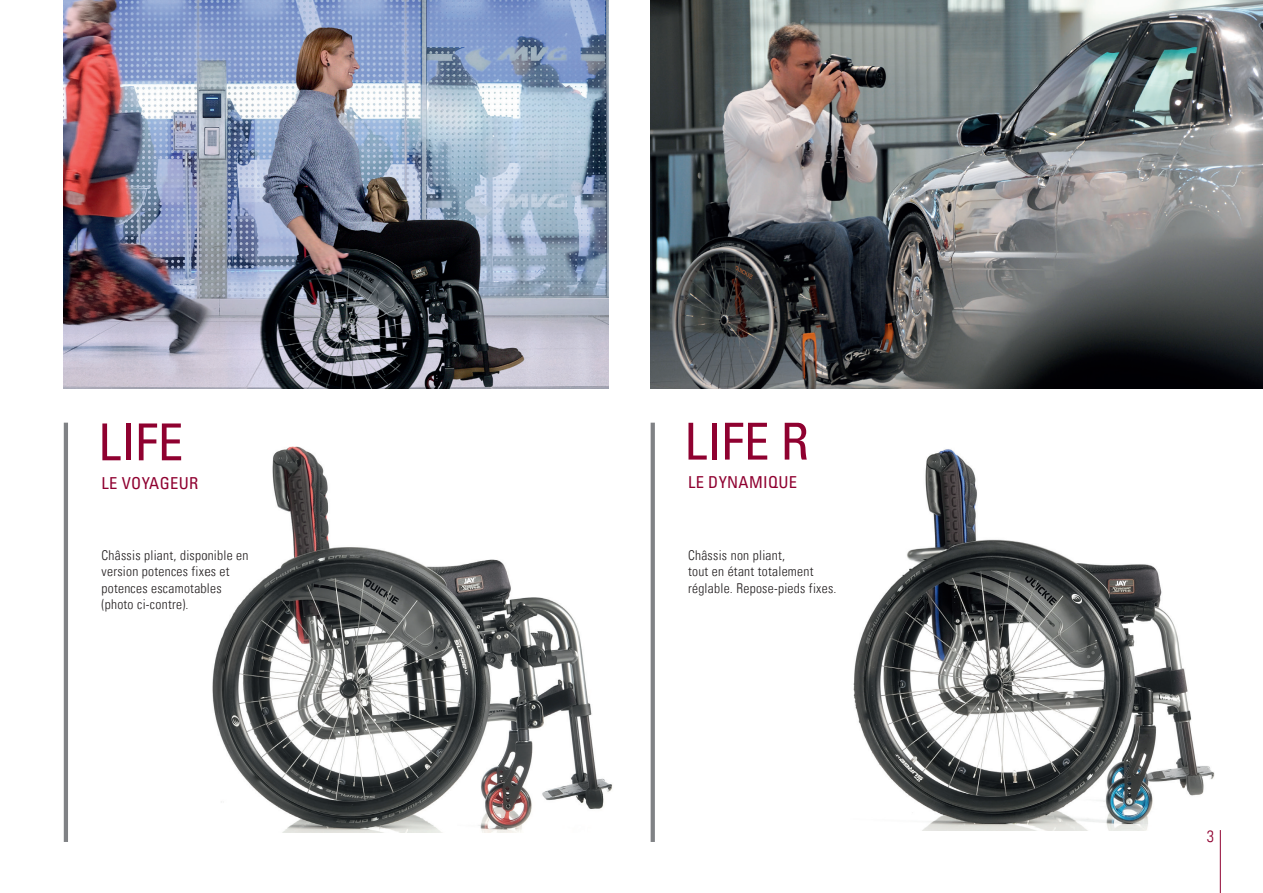
<style>
.page{position:relative;width:1263px;height:893px;background:#fff}
.page>*{position:absolute;margin:0;border:0;box-sizing:border-box;transform-origin:0 0}
.Intro_Univers_Com_-_CondLight{font:condensed 51px "Univers Com 57";color:#8f0130}
.Legend_Head__Univers_Com_-_CondBold{font:condensed 16.5px "Univers Com 57";letter-spacing:.02em;color:#8f0130}
.t1{font:16.5px "Univers Com 47 Light Cond";color:#8f0130}
.Legend_Univers_Com_-_CondLight{font:13.5px/16.5px "Univers Com 47 Light Cond";letter-spacing:.02em;color:#231f20}
</style>
<div class="page">
<img style="left:64px;top:0;width:545px;height:389px">
<img style="left:651px;top:0;width:612px;height:389px">
<img style="left:853px;top:449px;width:362px;height:381px">
<hr style="left:64px;top:423px;width:4px;height:419px;background:#808285">
<svg style="left:651px;top:423px;width:4px;height:419px;background:#838588"></svg>
<img style="left:212px;top:446px;width:401px;height:387px">
<hr style="left:1220px;top:830px;width:1px;height:63px;background:#8f0130">
<p class="Intro_Univers_Com_-_CondLight" style="left:684px;top:409px;width:126px">LIFE R</p>
<p class="Intro_Univers_Com_-_CondLight" style="left:98px;top:410px;width:86px">LIFE</p>
<p class="Legend_Head__Univers_Com_-_CondBold" style="left:102px;top:473px;width:98px">LE VOYAGEUR</p>
<p class="Legend_Head__Univers_Com_-_CondBold" style="left:688px;top:472px;width:111px">LE DYNAMIQUE</p>
<p class="Legend_Univers_Com_-_CondLight" style="left:102px;top:547px;width:148px">Châssis pliant, disponible en version potences fixes et</p>
<p class="Legend_Univers_Com_-_CondLight" style="left:102px;top:580px;width:122px">potences escamotables</p>
<p class="Legend_Univers_Com_-_CondLight" style="left:102px;top:596px;width:89px">(photo ci-contre).</p>
<p class="Legend_Univers_Com_-_CondLight" style="left:688px;top:547px;width:99px">Châssis non pliant,</p>
<p class="Legend_Univers_Com_-_CondLight" style="left:688px;top:563px;width:127px">tout en étant totalement</p>
<p class="Legend_Univers_Com_-_CondLight" style="left:688px;top:580px;width:150px">réglable. Repose-pieds fixes.</p>
<p class="t1" style="left:1207px;top:826px;width:9px">3</p>
</div>
